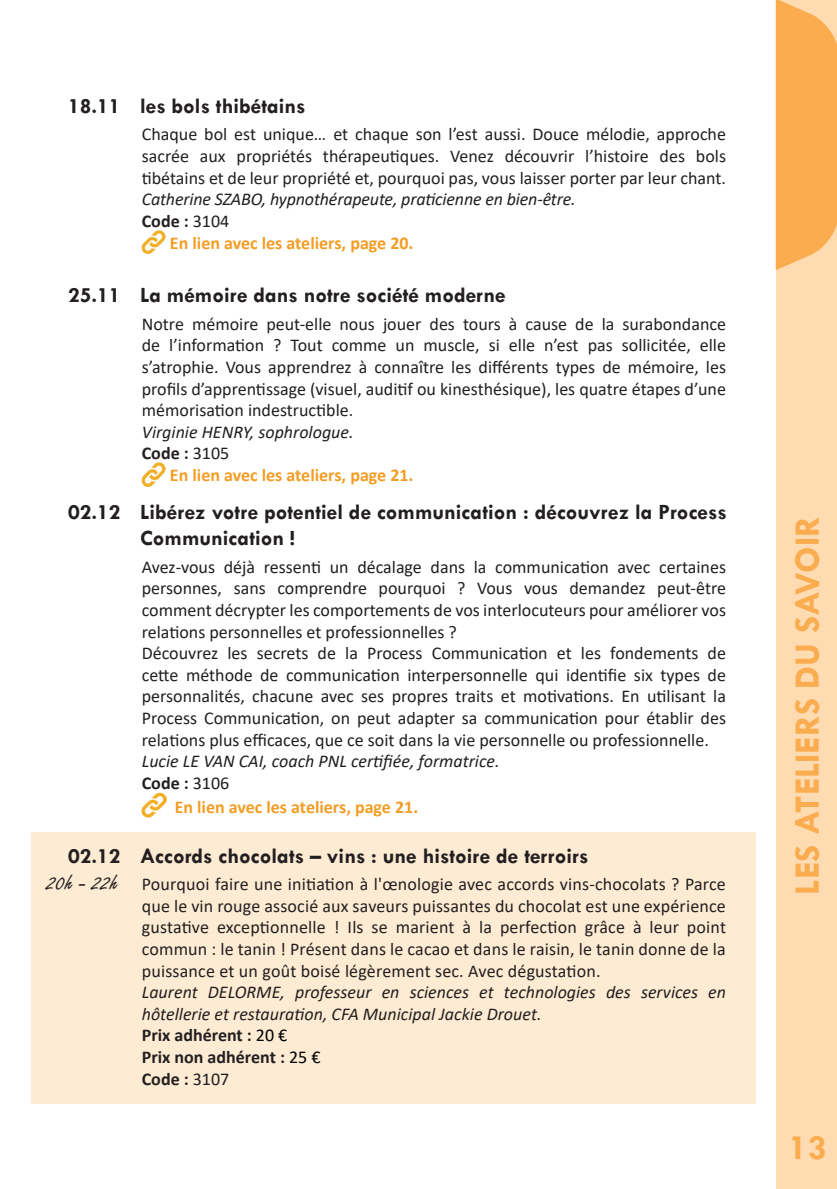
<style>
.page{position:relative;width:837px;height:1189px;background:#fff}
.page>*{position:absolute;margin:0;border:0;box-sizing:border-box;transform-origin:0 0}
.t1{font:700 36px "Tw Cen";color:#faac4f}
.t2{font:25.2px "Freestyle Script";color:#231f20}
.t3{font:700 22px/26.4px "Tw Cen";color:#231f20}
.t4{font:18px/21.6px "Calibri";color:#231f20;text-align:justify}
.t5{font:italic 18px/21.6px "Calibri";color:#231f20}
.t6{font:700 18px "Calibri";color:#f49d24}
.t7{font:700 18px "Calibri";color:#231f20}
.s1{font-weight:400}
.s2{color:#ef9a24}
.s3{font-weight:700;font-style:normal}
.s4{font-style:normal}
.s5{font-style:normal;color:#000001}
</style>
<div class="page">
<div style="left:776px;top:0;width:61px;height:1189px;background:#fedbb1"></div>
<svg style="left:775px;top:0;width:62px;height:270px;background:#fab35d"></svg>
<div style="left:31px;top:832px;width:724px;height:271px;background:#fdebd3"></div>
<img style="left:142px;top:230px;width:24px;height:23px">
<img style="left:142px;top:463px;width:24px;height:23px">
<img style="left:142px;top:792px;width:24px;height:25px">
<p class="t3" style="left:68px;top:92px;width:239px">18.11 les bols thibétains</p>
<p class="t4" style="left:142px;top:123px;width:585px">Chaque bol est unique… et chaque son l’est aussi. Douce mélodie, approche sacrée aux propriétés thérapeutiques. Venez découvrir l’histoire des bols tibétains et de leur propriété et, pourquoi pas, vous laisser porter par leur chant.</p>
<p class="t5" style="left:142px;top:188px;width:435px">Catherine SZABO, hypnothérapeute, praticienne en bien-être.</p>
<p class="t7" style="left:142px;top:208px;width:89px">Code : <span class="s1">3104</span></p>
<p class="t6" style="left:170px;top:230px;width:245px">En lien avec les ateliers, page 20<span class="s2">.</span></p>
<p class="t3" style="left:68px;top:282px;width:439px">25.11 La mémoire dans notre société moderne</p>
<p class="t4" style="left:142px;top:312px;width:585px">Notre mémoire peut-elle nous jouer des tours à cause de la surabondance de l’information ? Tout comme un muscle, si elle n’est pas sollicitée, elle s’atrophie. Vous apprendrez à connaître les différents types de mémoire, les profils d’apprentissage (visuel, auditif ou kinesthésique), les quatre étapes d’une mémorisation indestructible.</p>
<p class="t5" style="left:142px;top:420px;width:213px">Virginie HENRY, sophrologue.<br><span class="s3">Code :</span> <span class="s4">3105</span></p>
<p class="t6" style="left:170px;top:462px;width:245px">En lien avec les ateliers, page 21<span class="s2">.</span></p>
<p class="t3" style="left:140px;top:498px;width:588px;text-indent:-72px">02.12 Libérez votre potentiel de communication : découvrez la Process<br>Communication !</p>
<p class="t4" style="left:142px;top:555px;width:585px;text-align:left">Avez-vous déjà ressenti un décalage dans la communication avec certaines personnes, sans comprendre pourquoi ? Vous vous demandez peut-être comment décrypter les comportements de vos interlocuteurs pour améliorer vos relations personnelles et professionnelles ?<br>Découvrez les secrets de la Process Communication et les fondements de cette méthode de communication interpersonnelle qui identifie six types de personnalités, chacune avec ses propres traits et motivations. En utilisant la Process Communication, on peut adapter sa communication pour établir des relations plus efficaces, que ce soit dans la vie personnelle ou professionnelle.</p>
<p class="t5" style="left:142px;top:749px;width:359px">Lucie LE VAN CAI, coach PNL certifiée, formatrice.<br><span class="s3">Code :</span> <span class="s4">3106</span></p>
<p class="t6" style="left:175px;top:794px;width:245px">En lien avec les ateliers, page 21<span class="s2">.</span></p>
<p class="t3" style="left:68px;top:842px;width:522px">02.12 Accords chocolats – vins : une histoire de terroirs</p>
<p class="t4" style="left:142px;top:873px;width:585px">Pourquoi faire une initiation à l'œnologie avec accords vins-chocolats ? Parce que le vin rouge associé aux saveurs puissantes du chocolat est une expérience gustative exceptionnelle ! Ils se marient à la perfection grâce à leur point commun : le tanin ! Présent dans le cacao et dans le raisin, le tanin donne de la puissance et un goût boisé légèrement sec. Avec dégustation.</p>
<p class="t5" style="left:142px;top:980px;width:585px">Laurent DELORME, professeur en sciences et technologies des services en hôtellerie et restauration, CFA Municipal Jackie Drouet.<br><span class="s3">Prix adhérent :</span> <span class="s5">20 €<br></span><span class="s3">Prix non adhérent :</span> <span class="s5">25 €<br></span><span class="s3">Code :</span> <span class="s4">3107</span></p>
<h2 class="t2" style="left:47px;top:869px;width:73px">20h - 22h</h2>
<h1 class="t1" style="left:786px;top:894px;width:380px;rotate:-90deg">LES ATELIERS DU SAVOIR</h1>
<h1 class="t1" style="left:788px;top:1125px;width:40px">13</h1>
</div>
